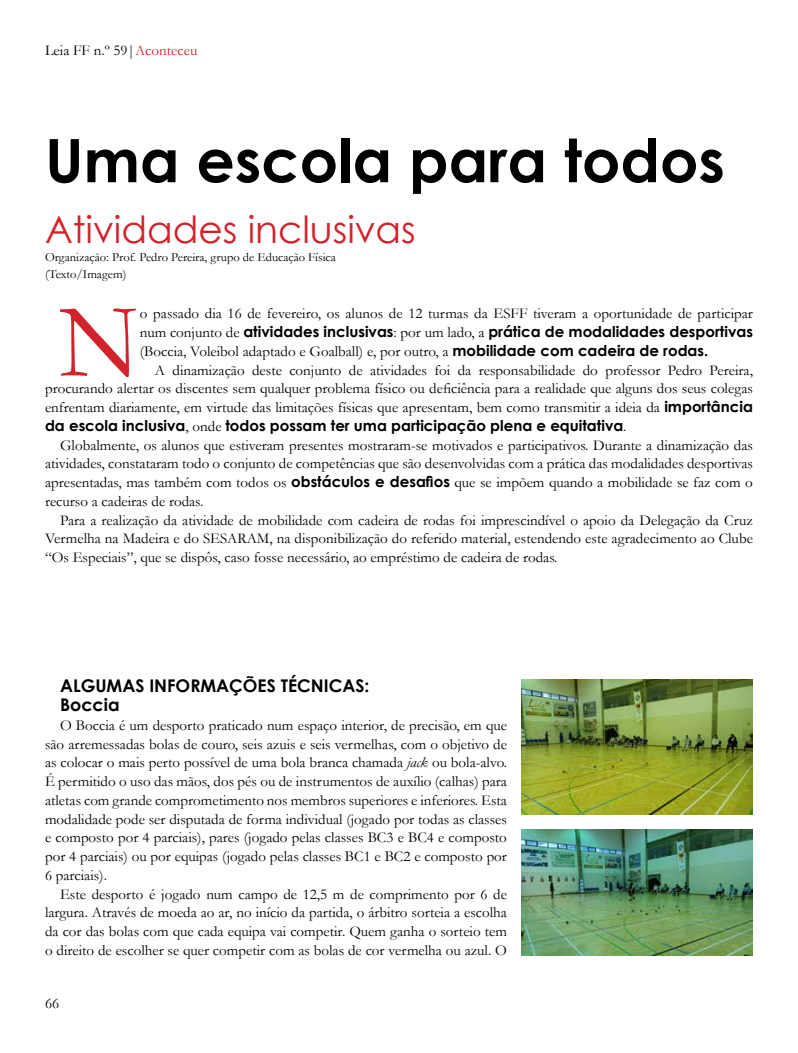
<style>
.page{position:relative;width:798px;height:1053px;background:#fff}
.page>*{position:absolute;margin:0;border:0;box-sizing:border-box;transform-origin:0 0}
.t1{font:105.25px "Garamond";color:#d2232a}
.t2{font:700 60px "Century Gothic";color:#000}
.t3{font:37.5px "Century Gothic";color:#d2232a}
.t4{font:700 17.5px/18.8px "Century Gothic";color:#000101}
.t5{font:15px/18.8px "Garamond";color:#000101;text-align:justify}
.t6{font:700 15px "Century Gothic";color:#000101}
.t7{font:15px "Garamond";color:#000}
.t8{font:12.5px/17.5px "Garamond";color:#000}
.s1{color:#d2232a}
.s2{font-family:"Garamond";font-weight:400}
.s3{font-family:"Century Gothic";font-weight:700}
.s4{font-style:italic}
</style>
<div class="page">
<img style="left:521px;top:679px;width:231px;height:135px">
<img style="left:521px;top:829px;width:231px;height:126px">
<p class="t7" style="left:45px;top:40px;width:154px">Leia FF n.º 59|<span class="s1">Aconteceu</span></p>
<h2 class="t2" style="left:45px;top:115px;width:681px">Uma escola para todos</h2>
<h3 class="t3" style="left:45px;top:203px;width:372px">Atividades inclusivas</h3>
<p class="t8" style="left:45px;top:247px;width:292px">Organização: Prof. Pedro Pereira, grupo de Educação Física (Texto/Imagem)</p>
<h1 class="t1" style="left:59px;top:271px;width:83px">N</h1>
<p class="t5" style="left:140px;top:304px;width:614px">o passado dia 16 de fevereiro, os alunos de 12 turmas da ESFF tiveram a oportunidade de participar</p>
<p class="t6" style="left:140px;top:320px;width:614px"><span class="s2">num conjunto de</span> atividades inclusivas<span class="s2">: por um lado, a</span> prática de modalidades desportivas</p>
<p class="t5" style="left:140px;top:341px;width:569px">(Boccia, Voleibol adaptado e Goalball) e, por outro, a <span class="s3">mobilidade com cadeira de rodas.</span></p>
<p class="t5" style="left:155px;top:360px;width:599px">A dinamização deste conjunto de atividades foi da responsabilidade do professor Pedro Pereira,</p>
<p class="t5" style="left:45px;top:379px;width:709px">procurando alertar os discentes sem qualquer problema físico ou deficiência para a realidade que alguns dos seus colegas</p>
<p class="t5" style="left:45px;top:397px;width:709px">enfrentam diariamente, em virtude das limitações físicas que apresentam, bem como transmitir a ideia da <span class="s3">importância</span></p>
<p class="t6" style="left:45px;top:414px;width:583px">da escola inclusiva<span class="s2">, onde</span> todos possam ter uma participação plena e equitativa<span class="s2">.</span></p>
<p class="t5" style="left:45px;top:435px;width:709px;text-indent:15px">Globalmente, os alunos que estiveram presentes mostraram-se motivados e participativos. Durante a dinamização das atividades, constataram todo o conjunto de competências que são desenvolvidas com a prática das modalidades desportivas apresentadas, mas também com todos os <span class="s3">obstáculos e desafios</span> que se impõem quando a mobilidade se faz com o recurso a cadeiras de rodas.</p>
<p class="t5" style="left:45px;top:510px;width:709px;text-indent:15px">Para a realização da atividade de mobilidade com cadeira de rodas foi imprescindível o apoio da Delegação da Cruz Vermelha na Madeira e do SESARAM, na disponibilização do referido material, estendendo este agradecimento ao Clube “Os Especiais”, que se dispôs, caso fosse necessário, ao empréstimo de cadeira de rodas.</p>
<p class="t4" style="left:60px;top:675px;width:311px">ALGUMAS INFORMAÇÕES TÉCNICAS:<br>Boccia</p>
<p class="t5" style="left:45px;top:715px;width:463px;text-indent:15px">O Boccia é um desporto praticado num espaço interior, de precisão, em que são arremessadas bolas de couro, seis azuis e seis vermelhas, com o objetivo de as colocar o mais perto possível de uma bola branca chamada <span class="s4">jack</span> ou bola-alvo.<br>É permitido o uso das mãos, dos pés ou de instrumentos de auxílio (calhas) para atletas com grande comprometimento nos membros superiores e inferiores. Esta modalidade pode ser disputada de forma individual (jogado por todas as classes e composto por 4 parciais), pares (jogado pelas classes BC3 e BC4 e composto por 4 parciais) ou por equipas (jogado pelas classes BC1 e BC2 e composto por 6 parciais).</p>
<p class="t5" style="left:45px;top:884px;width:463px;text-indent:15px">Este desporto é jogado num campo de 12,5 m de comprimento por 6 de largura. Através de moeda ao ar, no início da partida, o árbitro sorteia a escolha da cor das bolas com que cada equipa vai competir. Quem ganha o sorteio tem o direito de escolher se quer competir com as bolas de cor vermelha ou azul. O</p>
<p class="t7" style="left:45px;top:993px;width:16px">66</p>
</div>
